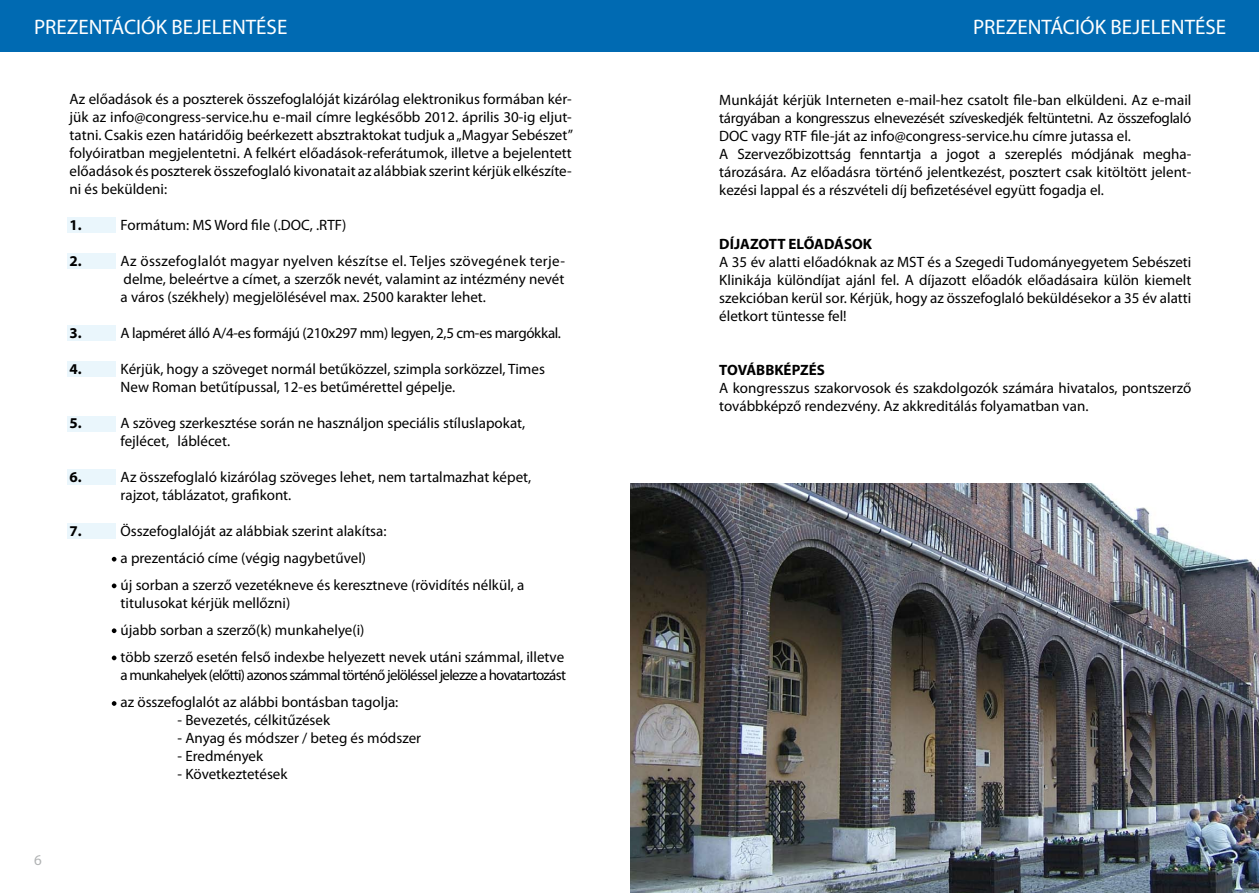
<style>
.page{position:relative;width:1259px;height:893px;background:#fff}
.page>*{position:absolute;margin:0;border:0;box-sizing:border-box;transform-origin:0 0}
.t1{font:21px "Myriad Pro";color:#fff}
.t2{font:15px/18px "Myriad Pro";color:#000}
.t3{font:15px/27px "Myriad Pro";letter-spacing:-.045em;color:#000}
.t4{font:15px "Myriad Pro";letter-spacing:-.025em;color:#000}
.t5{font:700 15px "Myriad Pro";color:#000}
.t6{font:15px "Myriad Pro";color:#b1b3b4}
</style>
<div class="page">
<div style="left:0;top:0;width:629px;height:52px;background:#006ab2"></div>
<div style="left:629px;top:0;width:630px;height:52px;background:#006ab2"></div>
<div style="left:68px;top:217px;width:48px;height:15px;background:#eaf6fc"></div>
<div style="left:68px;top:253px;width:48px;height:15px;background:#eaf6fc"></div>
<div style="left:68px;top:325px;width:48px;height:16px;background:#eaf6fc"></div>
<div style="left:68px;top:361px;width:48px;height:16px;background:#eaf6fc"></div>
<div style="left:68px;top:417px;width:48px;height:15px;background:#eaf6fc"></div>
<div style="left:68px;top:470px;width:48px;height:15px;background:#eaf6fc"></div>
<div style="left:68px;top:523px;width:48px;height:15px;background:#eaf6fc"></div>
<svg style="left:112px;top:557px;width:4px;height:4px"></svg>
<svg style="left:112px;top:583px;width:4px;height:5px"></svg>
<svg style="left:112px;top:628px;width:4px;height:5px"></svg>
<svg style="left:112px;top:656px;width:4px;height:4px"></svg>
<svg style="left:112px;top:701px;width:4px;height:5px"></svg>
<img style="left:630px;top:484px;width:629px;height:409px">
<h1 class="t1" style="left:34px;top:14px;width:255px">PREZENTÁCIÓK BEJELENTÉSE</h1>
<h1 class="t1" style="left:973px;top:14px;width:255px">PREZENTÁCIÓK BEJELENTÉSE</h1>
<p class="t2" style="left:70px;top:90px;width:505px;text-align:justify">Az előadások és a poszterek összefoglalóját kizárólag elektronikus formában kér&shy;jük az info@congress-service.hu e-mail címre legkésőbb 2012. április 30-ig eljut&shy;tatni. Csakis ezen határidőig beérkezett absztraktokat tudjuk a „Magyar Sebészet” folyóiratban megjelentetni. A felkért előadások-referátumok, illetve a bejelentett előadások és poszterek összefoglaló kivonatait az alábbiak szerint kérjük elkészíte&shy;ni és beküldeni:</p>
<p class="t5" style="left:70px;top:215px;width:14px">1.</p>
<p class="t2" style="left:121px;top:216px;width:227px">Formátum: MS Word file (.DOC, .RTF)</p>
<p class="t5" style="left:70px;top:251px;width:14px">2.</p>
<p class="t2" style="left:121px;top:252px;width:446px;text-align:justify">Az összefoglalót magyar nyelven készítse el. Teljes szövegének terje&shy;delme, beleértve a címet, a szerzők nevét, valamint az intézmény nevét a város (székhely) megjelölésével max. 2500 karakter lehet.</p>
<p class="t5" style="left:70px;top:323px;width:14px">3.</p>
<p class="t4" style="left:121px;top:324px;width:442px">A lapméret álló A/4-es formájú (210x297 mm) legyen, 2,5 cm-es margókkal.</p>
<p class="t5" style="left:70px;top:359px;width:14px">4.</p>
<p class="t2" style="left:121px;top:360px;width:426px">Kérjük, hogy a szöveget normál betűközzel, szimpla sorközzel, Times<br>New Roman betűtípussal, 12-es betűmérettel gépelje.</p>
<p class="t5" style="left:70px;top:413px;width:14px">5.</p>
<p class="t2" style="left:121px;top:414px;width:406px">A szöveg szerkesztése során ne használjon speciális stíluslapokat, fejlécet, láblécet.</p>
<p class="t5" style="left:70px;top:467px;width:14px">6.</p>
<p class="t2" style="left:121px;top:468px;width:412px">Az összefoglaló kizárólag szöveges lehet, nem tartalmazhat képet, rajzot, táblázatot, grafikont.</p>
<p class="t5" style="left:70px;top:521px;width:14px">7.</p>
<p class="t2" style="left:121px;top:517px;width:405px;line-height:27px">Összefoglalóját az alábbiak szerint alakítsa:<br>a prezentáció címe (végig nagybetűvel)<br>új sorban a szerző vezetékneve és keresztneve (rövidítés nélkül, a</p>
<p class="t2" style="left:121px;top:589px;width:445px;line-height:27px">titulusokat kérjük mellőzni)<br>újabb sorban a szerző(k) munkahelye(i)<br>több szerző esetén felső indexbe helyezett nevek utáni számmal, illetve</p>
<p class="t3" style="left:121px;top:661px;width:447px">a munkahelyek (előtti) azonos számmal történő jelöléssel jelezze a hovatartozást az összefoglalót az alábbi bontásban tagolja:</p>
<p class="t2" style="left:178px;top:711px;width:154px">- Bevezetés, célkitűzések</p>
<p class="t2" style="left:178px;top:729px;width:245px">- Anyag és módszer / beteg és módszer</p>
<p class="t2" style="left:178px;top:747px;width:87px">- Eredmények</p>
<p class="t2" style="left:178px;top:765px;width:111px">- Következtetések</p>
<p class="t6" style="left:34px;top:851px;width:9px">6</p>
<p class="t2" style="left:719px;top:91px;width:473px">Munkáját kérjük Interneten e-mail-hez csatolt file-ban elküldeni. Az e-mail tárgyában a kongresszus elnevezését szíveskedjék feltüntetni. Az összefoglaló DOC vagy RTF file-ját az info@congress-service.hu címre jutassa el.<br>A Szervezőbizottság fenntartja a jogot a szereplés módjának megha&shy;tározására. Az előadásra történő jelentkezést, posztert csak kitöltött jelent&shy;kezési lappal és a részvételi díj befizetésével együtt fogadja el.</p>
<p class="t5" style="left:719px;top:234px;width:154px">DÍJAZOTT ELŐADÁSOK</p>
<p class="t2" style="left:719px;top:253px;width:474px;text-align:justify">A 35 év alatti előadóknak az MST és a Szegedi Tudományegyetem Sebészeti Klinikája különdíjat ajánl fel. A díjazott előadók előadásaira külön kiemelt szekcióban kerül sor. Kérjük, hogy az összefoglaló beküldésekor a 35 év alatti életkort tüntesse fel!</p>
<p class="t5" style="left:719px;top:360px;width:107px">TOVÁBBKÉPZÉS</p>
<p class="t2" style="left:719px;top:379px;width:473px">A kongresszus szakorvosok és szakdolgozók számára hivatalos, pontszerző továbbképző rendezvény. Az akkreditálás folyamatban van.</p>
</div>
